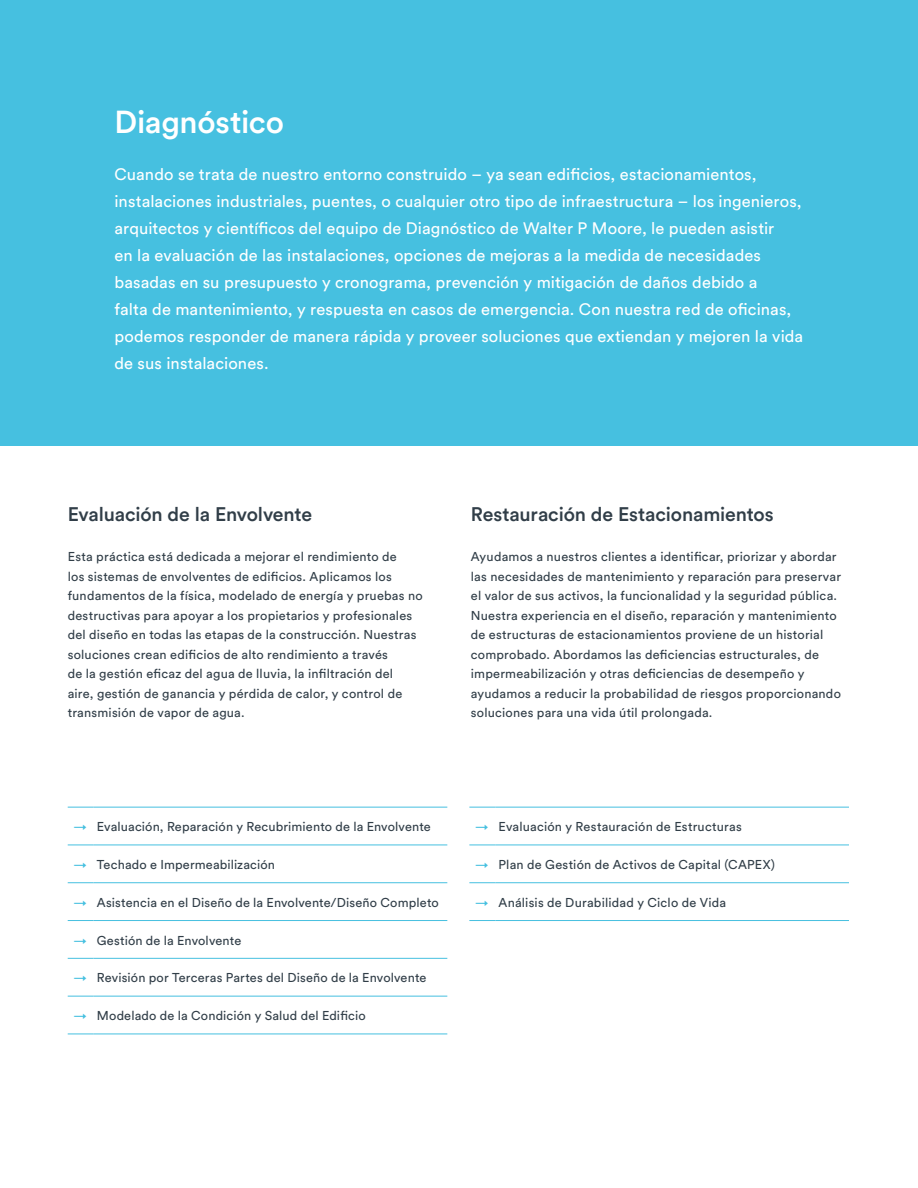
<style>
.page{position:relative;width:918px;height:1188px;background:#fff}
.page>*{position:absolute;margin:0;border:0;box-sizing:border-box;transform-origin:0 0}
.t1{font:500 31.5px "Circular Std";letter-spacing:-.01em;color:#fff}
.t2{font:500 19.5px "Circular Std";letter-spacing:-.01em;color:#313e48}
.t3{font:16.5px/27px "Circular Std";letter-spacing:.005em;color:#fff}
.t4{font:12.75px/19.5px "Circular Std";letter-spacing:.015em;color:#313e48}
.s1{color:#46c0e0}
</style>
<div class="page">
<div style="left:0;top:0;width:918px;height:446px;background:#46c0e0"></div>
<svg style="left:469px;top:807px;width:26px;height:1px"></svg>
<svg style="left:469px;top:845px;width:26px;height:1px"></svg>
<svg style="left:469px;top:882px;width:26px;height:1px"></svg>
<svg style="left:469px;top:920px;width:26px;height:1px"></svg>
<hr style="left:495px;top:807px;width:354px;height:1px;background:#46c0e0">
<hr style="left:495px;top:845px;width:354px;height:1px;background:#46c0e0">
<hr style="left:495px;top:882px;width:354px;height:1px;background:#46c0e0">
<hr style="left:495px;top:920px;width:354px;height:1px;background:#46c0e0">
<svg style="left:68px;top:807px;width:26px;height:1px"></svg>
<svg style="left:68px;top:845px;width:26px;height:1px"></svg>
<svg style="left:68px;top:882px;width:26px;height:1px"></svg>
<svg style="left:68px;top:920px;width:26px;height:1px"></svg>
<svg style="left:68px;top:958px;width:26px;height:1px"></svg>
<svg style="left:68px;top:996px;width:26px;height:1px"></svg>
<svg style="left:68px;top:1034px;width:26px;height:1px"></svg>
<hr style="left:94px;top:807px;width:353px;height:1px;background:#46c0e0">
<hr style="left:94px;top:845px;width:353px;height:1px;background:#46c0e0">
<hr style="left:94px;top:882px;width:353px;height:1px;background:#46c0e0">
<hr style="left:94px;top:920px;width:353px;height:1px;background:#46c0e0">
<hr style="left:94px;top:958px;width:353px;height:1px;background:#46c0e0">
<hr style="left:94px;top:996px;width:353px;height:1px;background:#46c0e0">
<hr style="left:94px;top:1034px;width:353px;height:1px;background:#46c0e0">
<h1 class="t1" style="left:114px;top:103px;width:171px">Diagnóstico</h1>
<p class="t3" style="left:114px;top:160px;width:690px">Cuando se trata de nuestro entorno construido – ya sean edificios, estacionamientos, instalaciones industriales, puentes, o cualquier otro tipo de infraestructura – los ingenieros, arquitectos y científicos del equipo de Diagnóstico de Walter P Moore, le pueden asistir<br>en la evaluación de las instalaciones, opciones de mejoras a la medida de necesidades basadas en su presupuesto y cronograma, prevención y mitigación de daños debido a<br>falta de mantenimiento, y respuesta en casos de emergencia. Con nuestra red de oficinas, podemos responder de manera rápida y proveer soluciones que extiendan y mejoren la vida de sus instalaciones.</p>
<h2 class="t2" style="left:68px;top:502px;width:246px">Evaluación de la Envolvente</h2>
<p class="t4" style="left:68px;top:547px;width:357px">Esta práctica está dedicada a mejorar el rendimiento de<br>los sistemas de envolventes de edificios. Aplicamos los fundamentos de la física, modelado de energía y pruebas no destructivas para apoyar a los propietarios y profesionales del diseño en todas las etapas de la construcción. Nuestras soluciones crean edificios de alto rendimiento a través<br>de la gestión eficaz del agua de lluvia, la infiltración del<br>aire, gestión de ganancia y pérdida de calor, y control de transmisión de vapor de agua.</p>
<h2 class="t2" style="left:471px;top:502px;width:304px">Restauración de Estacionamientos</h2>
<p class="t4" style="left:471px;top:547px;width:372px">Ayudamos a nuestros clientes a identificar, priorizar y abordar las necesidades de mantenimiento y reparación para preservar el valor de sus activos, la funcionalidad y la seguridad pública.<br>Nuestra experiencia en el diseño, reparación y mantenimiento de estructuras de estacionamientos proviene de un historial comprobado. Abordamos las deficiencias estructurales, de impermeabilización y otras deficiencias de desempeño y ayudamos a reducir la probabilidad de riesgos proporcionando soluciones para una vida útil prolongada.</p>
<p class="t4" style="left:74px;top:817px;width:359px"><span class="s1">→</span> Evaluación, Reparación y Recubrimiento de la Envolvente</p>
<p class="t4" style="left:74px;top:855px;width:203px"><span class="s1">→</span> Techado e Impermeabilización</p>
<p class="t4" style="left:74px;top:892px;width:367px"><span class="s1">→</span> Asistencia en el Diseño de la Envolvente/Diseño Completo</p>
<p class="t4" style="left:74px;top:930px;width:169px"><span class="s1">→</span> Gestión de la Envolvente</p>
<p class="t4" style="left:74px;top:968px;width:354px"><span class="s1">→</span> Revisión por Terceras Partes del Diseño de la Envolvente</p>
<p class="t4" style="left:74px;top:1006px;width:293px"><span class="s1">→</span> Modelado de la Condición y Salud del Edificio</p>
<p class="t4" style="left:475px;top:817px;width:268px"><span class="s1">→</span> Evaluación y Restauración de Estructuras</p>
<p class="t4" style="left:475px;top:855px;width:301px"><span class="s1">→</span> Plan de Gestión de Activos de Capital (CAPEX)</p>
<p class="t4" style="left:475px;top:892px;width:252px"><span class="s1">→</span> Análisis de Durabilidad y Ciclo de Vida</p>
</div>
